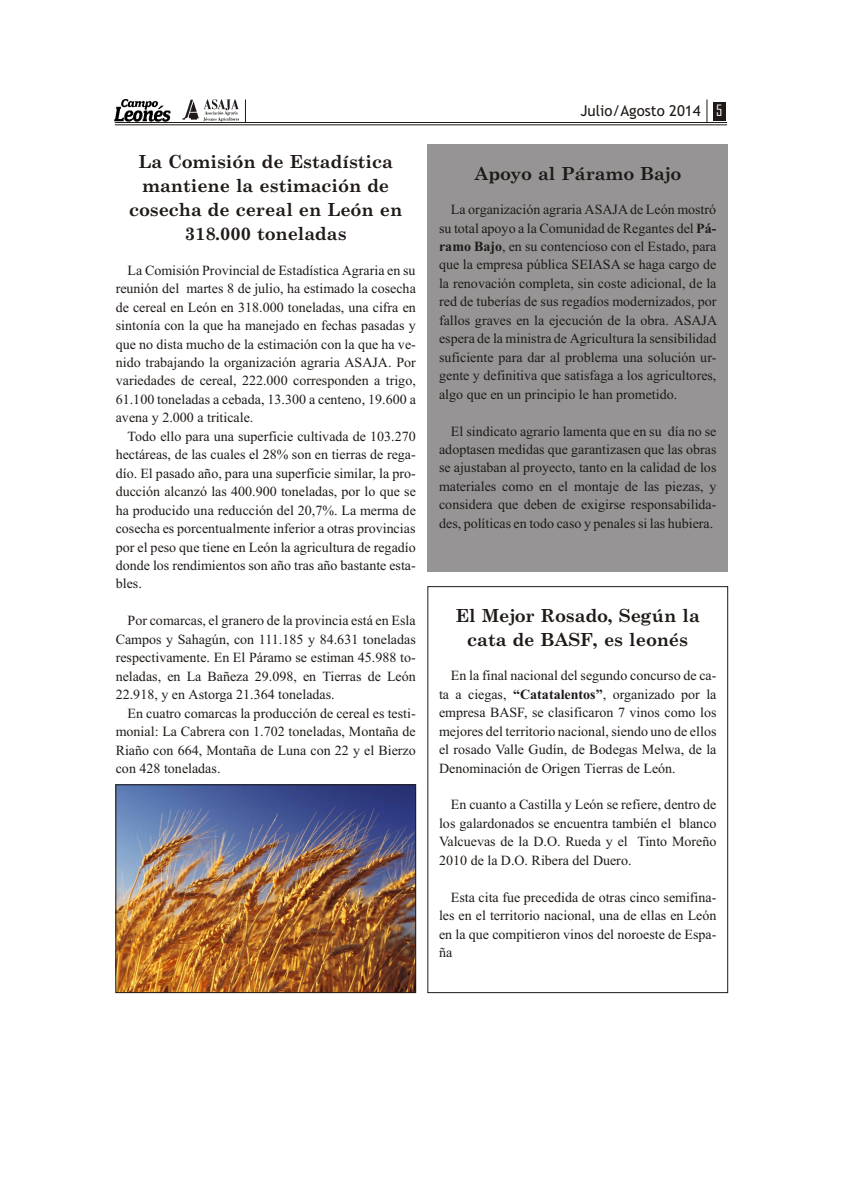
<style>
.page{position:relative;width:842px;height:1191px;background:#fff}
.page>*{position:absolute;margin:0;border:0;box-sizing:border-box;transform-origin:0 0}
.t1{font:700 18px/24px "Century";color:#1f1a17;text-align:center}
.t2{font:15px "Trebuchet MS";color:#1f1a17}
.t3{font:14px/18.5px "Times New Roman";color:#1f1a17;text-align:justify}
.s1{font-family:"Agency FB";color:#fff}
.s2{font-weight:700}
</style>
<div class="page">
<img style="left:115px;top:100px;width:55px;height:22px">
<img style="left:182px;top:99px;width:57px;height:23px">
<div style="left:713px;top:102px;width:12px;height:18px;background:#1f1a17"></div>
<svg style="left:245px;top:99px;width:1px;height:23px"></svg>
<svg style="left:707px;top:99px;width:1px;height:23px"></svg>
<hr style="left:115px;top:125px;width:612px;height:1px;background:#1f1a17">
<hr style="left:115px;top:122px;width:612px;height:1px;background:#1f1a17">
<div style="left:428px;top:144px;width:300px;height:428px;background:#969494"></div>
<div style="left:428px;top:587px;width:300px;height:406px;border:1px solid #1f1a17"></div>
<img style="left:118px;top:787px;width:296px;height:204px">
<div style="left:116px;top:785px;width:300px;height:208px;border:1px solid #1f1a17"></div>
<p class="t1" style="left:129px;top:151px;width:275px">La Comisión de Estadística mantiene la estimación de cosecha de cereal en León en<br>318.000 toneladas</p>
<p class="t3" style="left:116px;top:262px;width:302px;text-indent:12px">La Co mi sión Pro vin cial de Esta dís ti ca Agra ria en su reu nión del mar tes 8 de ju lio, ha es ti ma do la co se cha de ce real en León en 318.000 to ne la das, una ci fra en sin to nía con la que ha ma ne ja do en fechas pa sa das y que no dis ta mu cho de la es ti ma ción con la que ha ve&shy;ni do tra ba jan do la or ga ni za ción agra ria ASAJA. Por va rie da des de ce real, 222.000 co rres pon den a tri go, 61.100 to ne la das a ceba da, 13.300 a cen te no, 19.600 a avena y 2.000 a tri ti ca le.</p>
<p class="t3" style="left:116px;top:428px;width:302px;text-indent:12px">To do ello pa ra una su per fi cie cul ti va da de 103.270 hec tá reas, de las cua les el 28% son en tie rras de re ga - dío. El pa sa do año, pa ra una su per fi cie si mi lar, la pro - duc ción al can zó las 400.900 to ne la das, por lo que se ha pro du ci do una reduc ción del 20,7%. La mer ma de co se cha es por cen tual men te in fe rior a otras pro vin cias por el peso que tiene en León la agri cul tu ra de re ga dío don de los ren di mien tos son año tras año bas tan te es ta - bles.</p>
<p class="t3" style="left:116px;top:613px;width:302px;text-indent:12px">Por comar cas, el gra ne ro de la provincia es tá en Esla Cam pos y Saha gún, con 111.185 y 84.631 to ne la das res pec ti va men te. En El Pá ra mo se es ti man 45.988 to - ne la das, en La Ba ñe za 29.098, en Tie rras de León 22.918, y en Astorga 21.364 to ne la das.</p>
<p class="t3" style="left:116px;top:705px;width:302px;text-indent:12px">En cua tro co mar cas la produc ción de ce real es tes ti - mo nial: La Ca bre ra con 1.702 to ne la das, Mon ta ña de Ria ño con 664, Mon ta ña de Lu na con 22 y el Bier zo con 428 to ne la das.</p>
<p class="t2" style="left:580px;top:105px;width:143px">Julio/Agosto 2014 <span class="s1">5</span></p>
<p class="t1" style="left:474px;top:163px;width:208px">Apoyo al Páramo Bajo</p>
<p class="t3" style="left:439px;top:201px;width:280px;text-indent:12px">La or ga ni za ción agra ria ASAJA de León mos tró su to tal apo yo a la Co mu ni dad de Regan tes del <span class="s2">Pá - ra mo Ba jo</span>, en su con ten cio so con el Estado, para que la em pre sa pú bli ca SEIASA se ha ga cargo de la re no va ción com ple ta, sin cos te adi cio nal, de la red de tu be rías de sus re ga díos mo der ni za dos, por fa llos gra ves en la eje cu ción de la obra. ASAJA es pe ra de la mi nis tra de Agri cul tu ra la sen si bi li dad su fi cien te pa ra dar al pro ble ma una so lu ción ur&shy;gen te y de fi ni ti va que sa tis fa ga a los agri cul to res, al go que en un prin ci pio le han pro me ti do.</p>
<p class="t3" style="left:439px;top:423px;width:279px;text-indent:12px">El sin di cato agrario la men ta que en su día no se adop ta sen me di das que ga ran ti za sen que las obras se ajus ta ban al pro yec to, tan to en la ca li dad de los ma te ria les como en el mon ta je de las pie zas, y con si de ra que de ben de exi gir se res pon sa bi li da&shy;des, po lí ti cas en to do caso y pe na les si las hu bie ra.</p>
<p class="t1" style="left:456px;top:605px;width:246px">El Mejor Rosado, Según la cata de BASF, es leonés</p>
<p class="t3" style="left:439px;top:668px;width:279px;text-indent:12px">En la fi nal nacio nal del se gun do con cur so de ca - ta a cie gas, <span class="s2">“Ca ta ta len tos”</span>, or ga ni za do por la em pre sa BASF, se cla si fi ca ron 7 vi nos co mo los me jo res del te rri to rio na cio nal, sien do uno de ellos el ro sa do Va lle Gu dín, de Bo de gas Mel wa, de la De no mi na ción de Ori gen Tie rras de León.</p>
<p class="t3" style="left:439px;top:797px;width:279px;text-indent:12px">En cuan to a Casti lla y León se re fie re, den tro de los ga lar do na dos se en cuen tra tam bién el blan co Val cue vas de la D.O. Rue da y el Tin to Mo re ño 2010 de la D.O. Ribe ra del Duero.</p>
<p class="t3" style="left:439px;top:889px;width:279px;text-indent:12px">Esta ci ta fue pre ce di da de otras cin co se mi fi na - les en el te rri to rio na cio nal, una de ellas en León en la que compi tie ron vi nos del nor oeste de Espa - ña</p>
</div>
